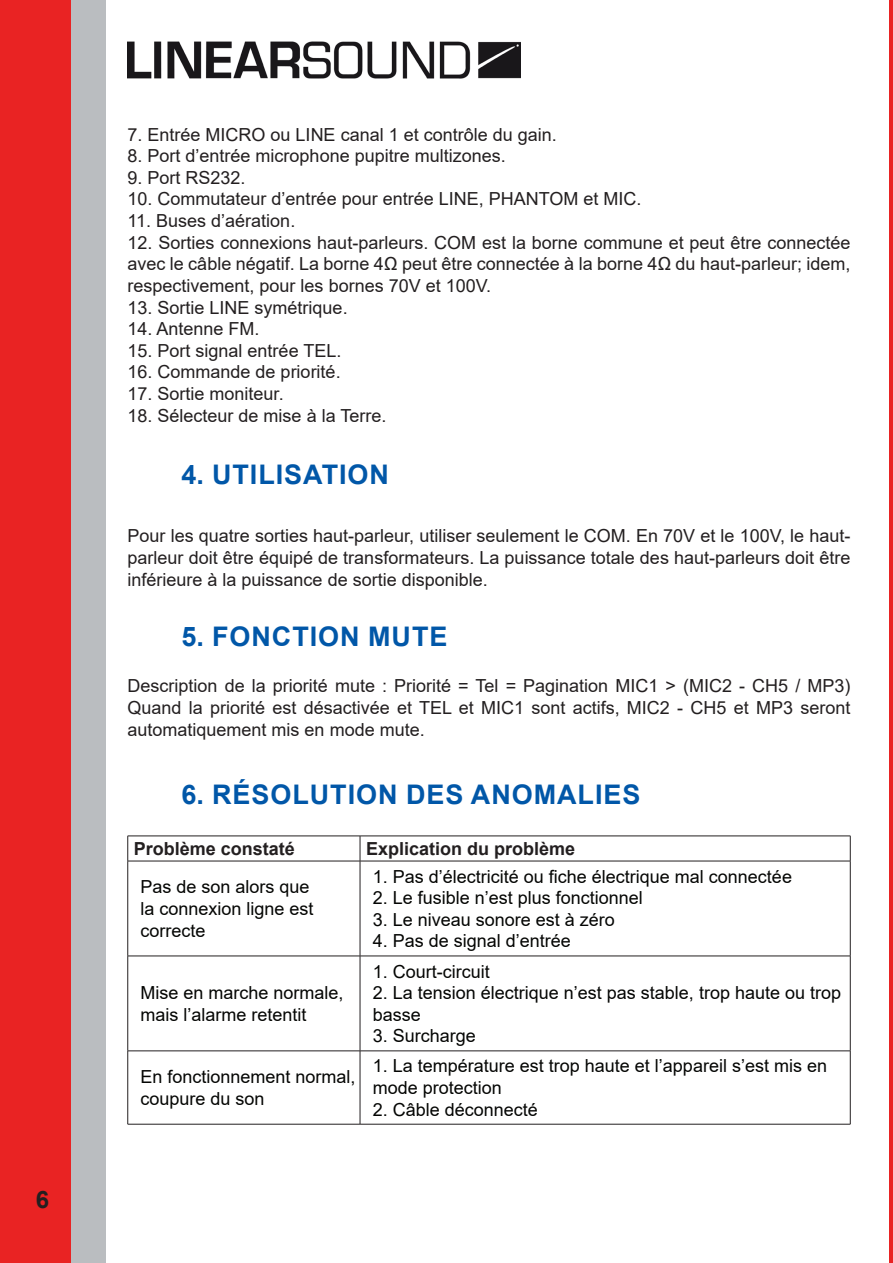
<style>
.page{position:relative;width:893px;height:1263px;background:#fff}
.page>*{position:absolute;margin:0;border:0;box-sizing:border-box;transform-origin:0 0}
.ST_01{font:700 27px "Arial";letter-spacing:.035em;color:#0157a8}
.t1{font:700 24px "Arial";color:#231f20}
.txt{font:18px/21.6px "Arial";color:#231f20;text-align:justify}
.ST_01-2{font:18px/21.6px "Arial";color:#040503}
.ST_01-3{font:700 18px "Arial";color:#231f20}
</style>
<div class="page">
<div style="left:0;top:0;width:73px;height:1263px;background:#e92323"></div>
<hr style="left:889px;top:0;width:4px;height:1263px;background:#e92323">
<div style="left:72px;top:0;width:34px;height:1263px;background:#babdc0"></div>
<img style="left:128px;top:41px;width:393px;height:38px">
<hr style="left:128px;top:836px;width:232px;height:1px;background:#231f20">
<svg style="left:127px;top:836px;width:1px;height:25px"></svg>
<hr style="left:360px;top:836px;width:490px;height:1px;background:#231f20">
<svg style="left:360px;top:836px;width:1px;height:25px"></svg>
<svg style="left:850px;top:836px;width:1px;height:25px"></svg>
<hr style="left:128px;top:861px;width:232px;height:1px;background:#231f20">
<hr style="left:127px;top:861px;width:1px;height:95px;background:#231f20">
<hr style="left:360px;top:861px;width:490px;height:1px;background:#231f20">
<hr style="left:360px;top:861px;width:1px;height:95px;background:#231f20">
<hr style="left:850px;top:861px;width:1px;height:95px;background:#231f20">
<hr style="left:128px;top:956px;width:232px;height:1px;background:#231f20">
<hr style="left:127px;top:956px;width:1px;height:95px;background:#231f20">
<hr style="left:360px;top:956px;width:490px;height:1px;background:#231f20">
<hr style="left:360px;top:956px;width:1px;height:95px;background:#231f20">
<hr style="left:850px;top:956px;width:1px;height:95px;background:#231f20">
<hr style="left:128px;top:1050px;width:232px;height:1px;background:#231f20">
<hr style="left:127px;top:1051px;width:1px;height:73px;background:#231f20">
<hr style="left:360px;top:1050px;width:490px;height:1px;background:#231f20">
<hr style="left:360px;top:1051px;width:1px;height:73px;background:#231f20">
<hr style="left:850px;top:1051px;width:1px;height:73px;background:#231f20">
<hr style="left:128px;top:1124px;width:232px;height:1px;background:#231f20">
<hr style="left:360px;top:1124px;width:490px;height:1px;background:#231f20">
<h2 class="t1" style="left:36px;top:1182px;width:15px">6</h2>
<p class="txt" style="left:128px;top:123px;width:431px">7. Entrée MICRO ou LINE canal 1 et contrôle du gain.</p>
<p class="txt" style="left:128px;top:145px;width:380px">8. Port d’entrée microphone pupitre multizones.</p>
<p class="txt" style="left:128px;top:167px;width:120px">9. Port RS232.</p>
<p class="txt" style="left:128px;top:188px;width:515px">10. Commutateur d’entrée pour entrée LINE, PHANTOM et MIC.</p>
<p class="txt" style="left:128px;top:210px;width:169px">11. Buses d’aération.</p>
<p class="txt" style="left:128px;top:231px;width:724px">12. Sorties connexions haut-parleurs. COM est la borne commune et peut être connectée avec le câble négatif. La borne 4Ω peut être connectée à la borne 4Ω du haut-parleur; idem, respectivement, pour les bornes 70V et 100V.</p>
<p class="txt" style="left:128px;top:296px;width:222px">13. Sortie LINE symétrique.</p>
<p class="txt" style="left:128px;top:318px;width:134px">14. Antenne FM.</p>
<p class="txt" style="left:128px;top:339px;width:215px">15. Port signal entrée TEL.</p>
<p class="txt" style="left:128px;top:361px;width:215px">16. Commande de priorité.</p>
<p class="txt" style="left:128px;top:383px;width:158px">17. Sortie moniteur.</p>
<p class="txt" style="left:128px;top:404px;width:260px">18. Sélecteur de mise à la Terre.</p>
<p class="ST_01" style="left:182px;top:456px;width:209px">4. UTILISATION</p>
<p class="txt" style="left:128px;top:525px;width:724px">Pour les quatre sorties haut-parleur, utiliser seulement le COM. En 70V et le 100V, le haut&shy;parleur doit être équipé de transformateurs. La puissance totale des haut-parleurs doit être inférieure à la puissance de sortie disponible.</p>
<p class="ST_01" style="left:182px;top:618px;width:267px">5. FONCTION MUTE</p>
<p class="txt" style="left:128px;top:675px;width:724px">Description de la priorité mute : Priorité = Tel = Pagination MIC1 &gt; (MIC2 - CH5 / MP3)<br>Quand la priorité est désactivée et TEL et MIC1 sont actifs, MIC2 - CH5 et MP3 seront automatiquement mis en mode mute.</p>
<p class="ST_01" style="left:182px;top:776px;width:460px">6. RÉSOLUTION DES ANOMALIES</p>
<p class="ST_01-3" style="left:134px;top:836px;width:163px">Problème constaté</p>
<p class="ST_01-3" style="left:366px;top:836px;width:211px">Explication du problème</p>
<p class="ST_01-2" style="left:141px;top:876px;width:175px">Pas de son alors que la connexion ligne est correcte</p>
<p class="ST_01-2" style="left:373px;top:865px;width:421px">1. Pas d’électricité ou fiche électrique mal connectée</p>
<p class="ST_01-2" style="left:373px;top:887px;width:272px">2. Le fusible n’est plus fonctionnel</p>
<p class="ST_01-2" style="left:373px;top:908px;width:244px">3. Le niveau sonore est à zéro</p>
<p class="ST_01-2" style="left:373px;top:930px;width:200px">4. Pas de signal d’entrée</p>
<p class="ST_01-2" style="left:141px;top:982px;width:205px">Mise en marche normale, mais l’alarme retentit</p>
<p class="ST_01-2" style="left:373px;top:960px;width:119px">1. Court-circuit</p>
<p class="ST_01-2" style="left:373px;top:982px;width:470px">2. La tension électrique n’est pas stable, trop haute ou trop basse</p>
<p class="ST_01-2" style="left:373px;top:1025px;width:105px">3. Surcharge</p>
<p class="ST_01-2" style="left:141px;top:1066px;width:217px">En fonctionnement normal, coupure du son</p>
<p class="ST_01-2" style="left:373px;top:1055px;width:456px">1. La température est trop haute et l’appareil s’est mis en mode protection</p>
<p class="ST_01-2" style="left:373px;top:1098px;width:167px">2. Câble déconnecté</p>
</div>
